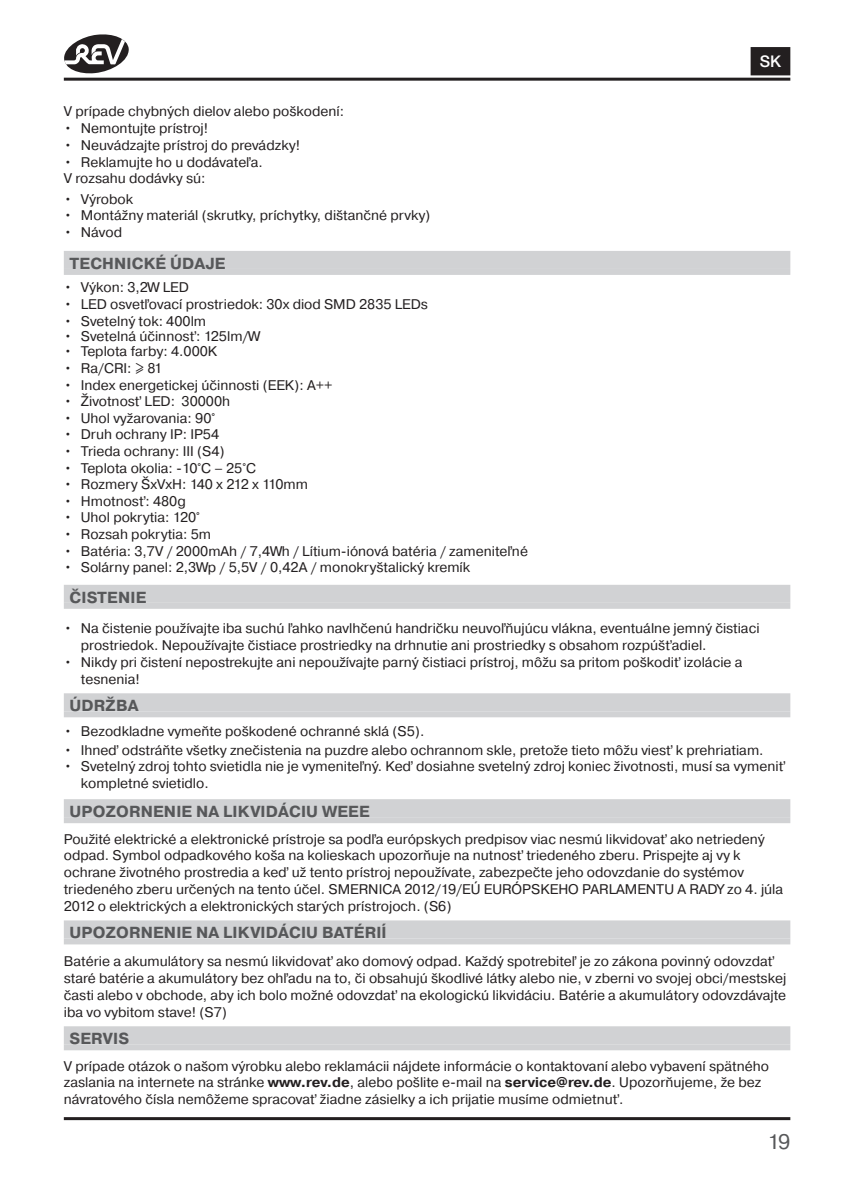
<style>
.page{position:relative;width:851px;height:1196px;background:#fff}
.page>*{position:absolute;margin:0;border:0;box-sizing:border-box;transform-origin:0 0}
.t1{font:21px "Pragmatica";color:#57585a}
.t2{font:700 16px "Pragmatica";letter-spacing:.01em;color:#57585a}
.t3{font:500 16px "Helvetica Neue LT";color:#fff}
.t4{font:14px/16.8px "Pragmatica";color:#231f20}
.s1{font-weight:700}
</style>
<div class="page">
<hr style="left:64px;top:78px;width:725px;height:3px;background:#231f20">
<hr style="left:64px;top:1117px;width:725px;height:3px;background:#231f20">
<svg style="left:64px;top:34px;width:65px;height:39px"></svg>
<div style="left:751px;top:48px;width:37px;height:26px;background:#231f20"></div>
<div style="left:750px;top:47px;width:39px;height:28px;border:2px solid #231f20"></div>
<div style="left:64px;top:251px;width:725px;height:18px;background:#d1d2d4"></div>
<div style="left:64px;top:269px;width:725px;height:6px;background:#d1d2d4"></div>
<div style="left:64px;top:585px;width:725px;height:18px;background:#d1d2d4"></div>
<div style="left:64px;top:603px;width:725px;height:6px;background:#d1d2d4"></div>
<div style="left:64px;top:693px;width:725px;height:18px;background:#d1d2d4"></div>
<div style="left:64px;top:711px;width:725px;height:6px;background:#d1d2d4"></div>
<div style="left:64px;top:799px;width:725px;height:18px;background:#d1d2d4"></div>
<div style="left:64px;top:817px;width:725px;height:6px;background:#d1d2d4"></div>
<div style="left:64px;top:920px;width:725px;height:18px;background:#d1d2d4"></div>
<div style="left:64px;top:938px;width:725px;height:6px;background:#d1d2d4"></div>
<div style="left:64px;top:1026px;width:725px;height:18px;background:#d1d2d4"></div>
<div style="left:64px;top:1044px;width:725px;height:6px;background:#d1d2d4"></div>
<p class="t3" style="left:759px;top:52px;width:23px">SK</p>
<p class="t4" style="left:64px;top:103px;width:281px">V prípade chybných dielov alebo poškodení:</p>
<p class="t4" style="left:64px;top:120px;width:146px">• Nemontujte prístroj!</p>
<p class="t4" style="left:64px;top:137px;width:237px">• Neuvádzajte prístroj do prevádzky!</p>
<p class="t4" style="left:64px;top:154px;width:200px">• Reklamujte ho u dodávateľa.<br>V rozsahu dodávky sú:</p>
<p class="t4" style="left:64px;top:191px;width:71px">• Výrobok</p>
<p class="t4" style="left:64px;top:207px;width:368px">• Montážny materiál (skrutky, príchytky, dištančné prvky)</p>
<p class="t4" style="left:64px;top:224px;width:60px">• Návod</p>
<p class="t2" style="left:70px;top:253px;width:157px">TECHNICKÉ ÚDAJE</p>
<p class="t4" style="left:64px;top:279px;width:126px">• Výkon: 3,2W LED</p>
<p class="t4" style="left:64px;top:296px;width:365px">• LED osvetľovací prostriedok: 30x diod SMD 2835 LEDs</p>
<p class="t4" style="left:64px;top:313px;width:144px">• Svetelný tok: 400lm</p>
<p class="t4" style="left:64px;top:343px;width:155px">• Teplota farby: 4.000K</p>
<p class="t4" style="left:64px;top:360px;width:100px">• Ra/CRI: ≥ 81</p>
<p class="t4" style="left:64px;top:377px;width:270px">• Index energetickej účinnosti (EEK): A++</p>
<p class="t4" style="left:64px;top:393px;width:168px">• Životnosť LED: 30000h</p>
<p class="t4" style="left:64px;top:410px;width:153px">• Uhol vyžarovania: 90°</p>
<p class="t4" style="left:64px;top:426px;width:157px">• Druh ochrany IP: IP54</p>
<p class="t4" style="left:64px;top:443px;width:162px">• Trieda ochrany: III (S4)</p>
<p class="t4" style="left:64px;top:460px;width:194px">• Teplota okolia: -10°C – 25°C</p>
<p class="t4" style="left:64px;top:476px;width:245px">• Rozmery ŠxVxH: 140 x 212 x 110mm</p>
<p class="t4" style="left:64px;top:493px;width:123px">• Hmotnosť: 480g</p>
<p class="t4" style="left:64px;top:509px;width:138px">• Uhol pokrytia: 120°</p>
<p class="t4" style="left:64px;top:526px;width:149px">• Rozsah pokrytia: 5m</p>
<p class="t4" style="left:64px;top:543px;width:465px">• Batéria: 3,7V / 2000mAh / 7,4Wh / Lítium-iónová batéria / zameniteľné</p>
<p class="t4" style="left:64px;top:559px;width:407px">• Solárny panel: 2,3Wp / 5,5V / 0,42A / monokryštalický kremík</p>
<p class="t2" style="left:70px;top:587px;width:78px">ČISTENIE</p>
<p class="t4" style="left:81px;top:620px;width:679px;text-indent:-17px">• Na čistenie používajte iba suchú ľahko navlhčenú handričku neuvoľňujúcu vlákna, eventuálne jemný čistiaci prostriedok. Nepoužívajte čistiace prostriedky na drhnutie ani prostriedky s obsahom rozpúšťadiel.</p>
<p class="t4" style="left:81px;top:654px;width:662px;text-indent:-17px">• Nikdy pri čistení nepostrekujte ani nepoužívajte parný čistiaci prístroj, môžu sa pritom poškodiť izolácie a tesnenia!</p>
<p class="t2" style="left:70px;top:695px;width:70px">ÚDRŽBA</p>
<p class="t4" style="left:64px;top:742px;width:700px">• Ihneď odstráňte všetky znečistenia na puzdre alebo ochrannom skle, pretože tieto môžu viesť k prehriatiam.</p>
<p class="t4" style="left:81px;top:758px;width:705px;text-indent:-17px">• Svetelný zdroj tohto svietidla nie je vymeniteľný. Keď dosiahne svetelný zdroj koniec životnosti, musí sa vymeniť kompletné svietidlo.</p>
<p class="t2" style="left:70px;top:801px;width:301px">UPOZORNENIE NA LIKVIDÁCIU WEEE</p>
<p class="t4" style="left:64px;top:830px;width:720px">Použité elektrické a elektronické prístroje sa podľa európskych predpisov viac nesmú likvidovať ako netriedený odpad. Symbol odpadkového koša na kolieskach upozorňuje na nutnosť triedeného zberu. Prispejte aj vy k ochrane životného prostredia a keď už tento prístroj nepoužívate, zabezpečte jeho odovzdanie do systémov triedeného zberu určených na tento účel. SMERNICA 2012/19/EÚ EURÓPSKEHO PARLAMENTU A RADY zo 4. júla 2012 o elektrických a elektronických starých prístrojoch. (S6)</p>
<p class="t2" style="left:70px;top:922px;width:318px">UPOZORNENIE NA LIKVIDÁCIU BATÉRIÍ</p>
<p class="t4" style="left:64px;top:953px;width:723px">Batérie a akumulátory sa nesmú likvidovať ako domový odpad. Každý spotrebiteľ je zo zákona povinný odovzdať staré batérie a akumulátory bez ohľadu na to, či obsahujú škodlivé látky alebo nie, v zberni vo svojej obci/mestskej časti alebo v obchode, aby ich bolo možné odovzdať na ekologickú likvidáciu. Batérie a akumulátory odovzdávajte iba vo vybitom stave! (S7)</p>
<p class="t2" style="left:70px;top:1028px;width:61px">SERVIS</p>
<p class="t4" style="left:64px;top:1058px;width:706px">V prípade otázok o našom výrobku alebo reklamácii nájdete informácie o kontaktovaní alebo vybavení spätného zaslania na internete na stránke <span class="s1">www.rev.de</span>, alebo pošlite e-mail na <span class="s1">service@rev.de</span>. Upozorňujeme, že bez návratového čísla nemôžeme spracovať žiadne zásielky a ich prijatie musíme odmietnuť.</p>
<p class="t4" style="left:64px;top:328px;width:197px">• Svetelná účinnosť: 125lm/W</p>
<p class="t4" style="left:64px;top:723px;width:362px">• Bezodkladne vymeňte poškodené ochranné sklá (S5).</p>
<h1 class="t1" style="left:766px;top:1129px;width:24px">19</h1>
</div>
